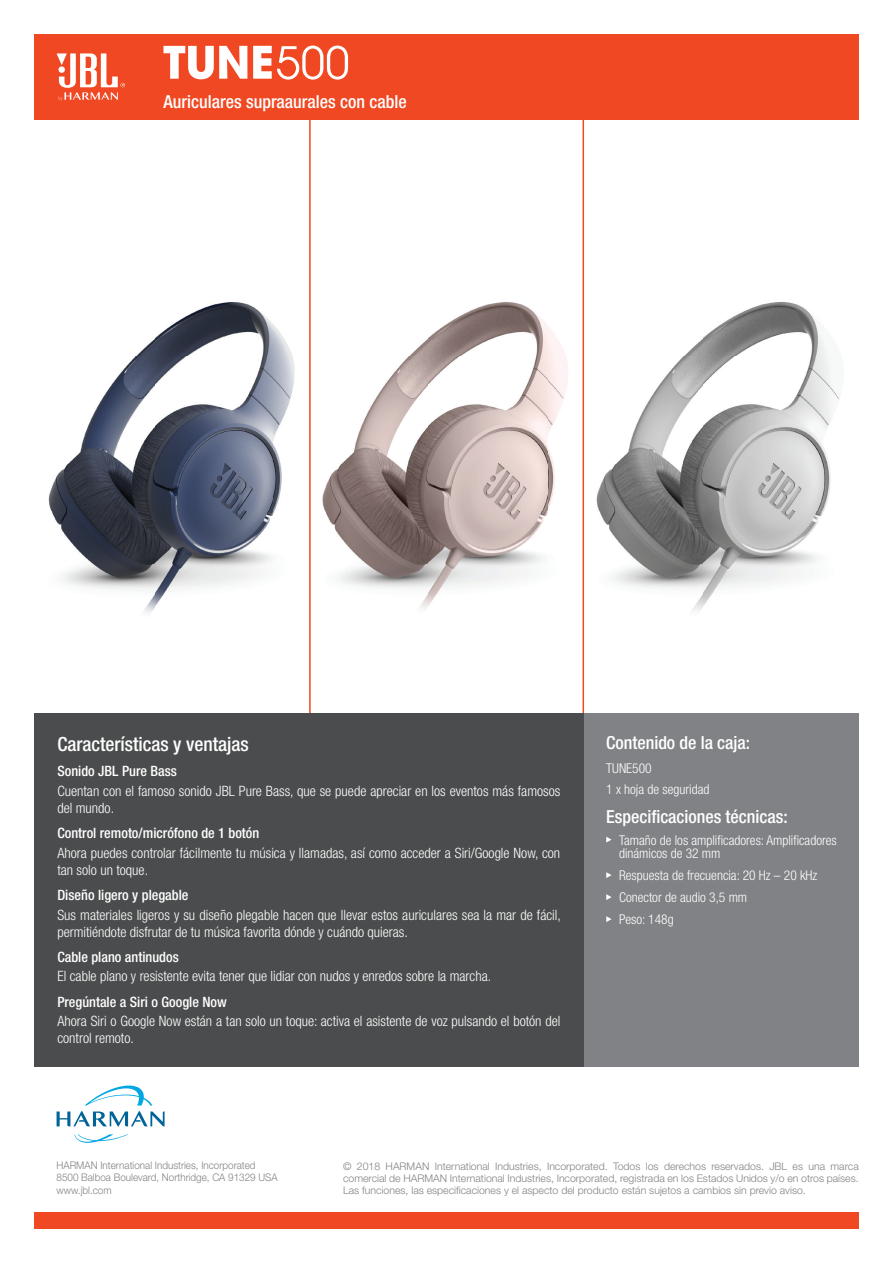
<style>
.page{position:relative;width:893px;height:1263px;background:#fff}
.page>*{position:absolute;margin:0;border:0;box-sizing:border-box;transform-origin:0 0}
.t1{font:500 condensed 19.5px "Helvetica Neue LT Pro";color:#fff}
.t2{font:500 condensed 18px "Helvetica Neue LT Pro";color:#fff}
.t3{font:300 condensed 14.25px/17.1px "Helvetica Neue LT Pro";color:#fff}
.t4{font:500 condensed 14.25px "Helvetica Neue LT Pro";color:#fff}
.t5{font:300 condensed 13.5px/22px "Helvetica Neue LT Pro";color:#fff}
.t6{font:300 10.5px/12px "Helvetica Neue LT Pro";color:#808285;text-align:justify}
.t7{font:300 10.5px/12.6px "Helvetica Neue LT Pro";color:#808285;scale:.94 1}
</style>
<div class="page">
<img style="left:584px;top:202px;width:259px;height:309px">
<img style="left:325px;top:511px;width:499px;height:155px">
<img style="left:322px;top:302px;width:226px;height:209px">
<img style="left:548px;top:202px;width:35px;height:464px">
<img style="left:48px;top:302px;width:247px;height:312px">
<div style="left:34px;top:34px;width:825px;height:85px;background:#f04822"></div>
<div style="left:34px;top:1213px;width:825px;height:16px;background:#f04822"></div>
<svg style="left:57px;top:53px;width:68px;height:48px"></svg>
<svg style="left:85px;top:1085px;width:67px;height:20px"></svg>
<svg style="left:74px;top:1134px;width:54px;height:9px"></svg>
<svg style="left:57px;top:1111px;width:108px;height:15px"></svg>
<hr style="left:309px;top:119px;width:2px;height:612px;background:#f04822">
<hr style="left:583px;top:119px;width:1px;height:612px;background:#f04822">
<svg style="left:163px;top:46px;width:84px;height:33px"></svg>
<svg style="left:253px;top:46px;width:95px;height:34px"></svg>
<div style="left:584px;top:713px;width:275px;height:354px;background:#808285"></div>
<svg style="left:606px;top:837px;width:6px;height:5px"></svg>
<svg style="left:606px;top:872px;width:6px;height:6px"></svg>
<svg style="left:606px;top:894px;width:6px;height:6px"></svg>
<svg style="left:606px;top:916px;width:6px;height:6px"></svg>
<div style="left:34px;top:713px;width:550px;height:354px;background:#4b4c4d"></div>
<p class="t2" style="left:163px;top:90px;width:245px">Auriculares supraaurales con cable</p>
<h1 class="t1" style="left:57px;top:732px;width:193px">Características y ventajas</h1>
<p class="t4" style="left:57px;top:763px;width:121px">Sonido JBL Pure Bass</p>
<p class="t3" style="left:57px;top:782px;width:504px">Cuentan con el famoso sonido JBL Pure Bass, que se puede apreciar en los eventos más famosos del mundo.</p>
<p class="t4" style="left:57px;top:825px;width:203px">Control remoto/micrófono de 1 botón</p>
<p class="t3" style="left:57px;top:844px;width:504px">Ahora puedes controlar fácilmente tu música y llamadas, así como acceder a Siri/Google Now, con tan solo un toque.</p>
<p class="t4" style="left:57px;top:887px;width:133px">Diseño ligero y plegable</p>
<p class="t3" style="left:57px;top:906px;width:505px">Sus materiales ligeros y su diseño plegable hacen que llevar estos auriculares sea la mar de fácil, permitiéndote disfrutar de tu música favorita dónde y cuándo quieras.</p>
<p class="t4" style="left:57px;top:949px;width:123px">Cable plano antinudos</p>
<p class="t3" style="left:57px;top:968px;width:435px">El cable plano y resistente evita tener que lidiar con nudos y enredos sobre la marcha.</p>
<p class="t4" style="left:57px;top:993px;width:171px">Pregúntale a Siri o Google Now</p>
<p class="t3" style="left:57px;top:1012px;width:504px">Ahora Siri o Google Now están a tan solo un toque: activa el asistente de voz pulsando el botón del control remoto.</p>
<p class="t2" style="left:606px;top:732px;width:145px">Contenido de la caja:</p>
<p class="t5" style="left:606px;top:758px;width:105px;line-height:20.4px">TUNE500<br>1 x hoja de seguridad</p>
<p class="t2" style="left:606px;top:806px;width:183px">Especificaciones técnicas:</p>
<p class="t5" style="left:619px;top:833px;width:219px;line-height:13.5px">Tamaño de los amplificadores: Amplificadores dinámicos de 32 mm</p>
<p class="t5" style="left:619px;top:864px;width:200px">Respuesta de frecuencia: 20 Hz – 20 kHz<br>Conector de audio 3,5 mm<br>Peso: 148g</p>
<p class="t7" style="left:57px;top:1158px;width:237px">HARMAN International Industries, Incorporated<br>8500 Balboa Boulevard, Northridge, CA 91329 USA www.jbl.com</p>
<p class="t6" style="left:343px;top:1160px;width:517px">© 2018 HARMAN International Industries, Incorporated. Todos los derechos reservados. JBL es una marca comercial de HARMAN International Industries, Incorporated, registrada en los Estados Unidos y/o en otros países.<br>Las funciones, las especificaciones y el aspecto del producto están sujetos a cambios sin previo aviso.</p>
</div>
